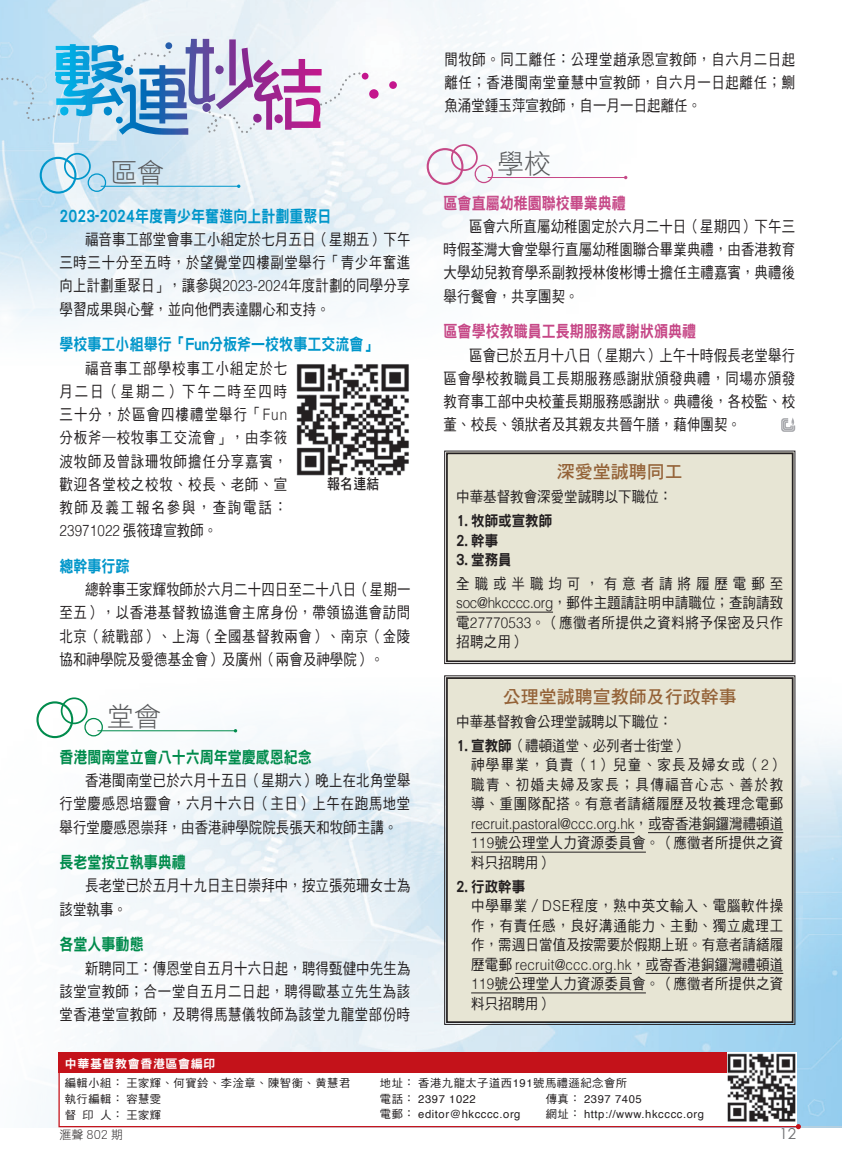
<style>
.page{position:relative;width:842px;height:1161px;background:#fff}
.page>*{position:absolute;margin:0;border:0;box-sizing:border-box;transform-origin:0 0}
.t1{font:27px "DF Hei HK W3";color:#57585a}
.t2{font:18px "DF Hei HK W7";color:#946237}
.Link_subhead_1{font:16.5px "DF Hei HK W9";color:#0096ca;scale:.85 1}
.Link_subhead_2{font:16.5px "DF Hei HK W9";color:#008b4c;scale:.85 1}
.Link_subhead_3{font:16.5px "DF Hei HK W9";color:#c64887;scale:.85 1}
.Link_body_txt{font:15.75px/23.2px "DF Hei HK W5";letter-spacing:.015em;color:#231f20;text-align:justify;scale:.85 1}
.body_txt_10_15{font:15px/19.5px "DF Hei HK W5";letter-spacing:.02em;color:#231f20;text-align:justify;scale:.9 1}
.body_txt_10_15-2{font:15px "DF Hei HK W5";color:#231f20;scale:.9 1}
.body_txt_10_15-3{font:15px "DF Hei HK W9";color:#231f20;scale:.9 1}
.t3{font:15px "DF Hei HK W7";color:#231f20;scale:.85 1}
.t4{font:15px "Century Gothic";color:#6c6d70}
.t5{font:12px "DF Hei HK W9";letter-spacing:.05em;color:#fff}
.t6{font:12px "DF Hei HK W3";color:#231f20}
.t7{font:11.25px "Helvetica";letter-spacing:.05em;color:#231f20}
.t8{font:11.25px/15.6px "DF Hei HK W5";letter-spacing:.05em;color:#231f20}
.s1{font-family:"Helvetica";font-weight:300}
.s2{font-family:"DF Hei HK W9"}
.s3{font-family:"Helvetica"}
.s4{font-family:"DF Hei HK W5"}
</style>
<div class="page">
<img style="left:0;top:0;width:628px;height:328px">
<img style="left:39px;top:677px;width:803px;height:450px">
<svg style="left:389px;top:81px;width:8px;height:8px"></svg>
<svg style="left:0;top:39px;width:379px;height:99px"></svg>
<div style="left:40px;top:157px;width:36px;height:37px;border:2px solid #0096ca;border-radius:50%"></div>
<hr style="left:101px;top:186px;width:138px;height:1px;background:#0096ca">
<div style="left:64px;top:153px;width:27px;height:27px;border:2px solid #0096ca;border-radius:50%"></div>
<div style="left:88px;top:173px;width:18px;height:19px;border:1px solid #0096ca;border-radius:50%"></div>
<div style="left:427px;top:148px;width:36px;height:37px;border:2px solid #c64887;border-radius:50%"></div>
<hr style="left:488px;top:177px;width:138px;height:1px;background:#c64887">
<div style="left:451px;top:144px;width:27px;height:27px;border:2px solid #c64887;border-radius:50%"></div>
<div style="left:475px;top:165px;width:18px;height:18px;border:1px solid #c64887;border-radius:50%"></div>
<svg style="left:781px;top:418px;width:14px;height:14px"></svg>
<div style="left:444px;top:450px;width:351px;height:214px;background:#e7e5d4"></div>
<div style="left:446px;top:452px;width:347px;height:210px;border:2px solid #231f20"></div>
<div style="left:444px;top:675px;width:351px;height:350px;background:#e7e5d4"></div>
<div style="left:446px;top:677px;width:347px;height:346px;border:2px solid #231f20"></div>
<hr style="left:795px;top:1126px;width:47px;height:1px;background:#d1d2d4">
<svg style="left:58px;top:1052px;width:742px;height:76px"></svg>
<svg style="left:796px;top:1124px;width:5px;height:5px"></svg>
<img style="left:726px;top:1052px;width:70px;height:71px">
<div style="left:58px;top:1052px;width:668px;height:21px;background:#c4121a"></div>
<div style="left:36px;top:701px;width:37px;height:37px;border:2px solid #008b4c;border-radius:50%"></div>
<hr style="left:97px;top:730px;width:138px;height:1px;background:#008b4c">
<div style="left:61px;top:697px;width:27px;height:27px;border:2px solid #008b4c;border-radius:50%"></div>
<div style="left:84px;top:718px;width:19px;height:18px;border:1px solid #008b4c;border-radius:50%"></div>
<img style="left:296px;top:364px;width:113px;height:112px">
<p class="Link_body_txt" style="left:444px;top:47px;width:414px">間牧師。同工離任：公理堂趙承恩宣教師，自六月二日起離任；香港閩南堂童慧中宣教師，自六月一日起離任；鰂魚涌堂鍾玉萍宣教師，自一月一日起離任。</p>
<p class="t1" style="left:110px;top:158px;width:55px">區會</p>
<p class="t1" style="left:497px;top:149px;width:55px">學校</p>
<p class="Link_subhead_1" style="left:60px;top:207px;width:322px">2023-2024年度青少年奮進向上計劃重聚日</p>
<p class="Link_body_txt" style="left:60px;top:227px;width:414px;text-indent:26px">福音事工部堂會事工小組定於七月五日（星期五）下午三時三十分至五時，於望覺堂四樓副堂舉行「青少年奮進向上計劃重聚日」，讓參與<span class="s1">2023-2024</span>年度計劃的同學分享學習成果與心聲，並向他們表達關心和支持。</p>
<p class="Link_subhead_1" style="left:60px;top:335px;width:376px">學校事工小組舉行「Fun分板斧—校牧事工交流會」</p>
<p class="Link_body_txt" style="left:60px;top:356px;width:269px;text-indent:26px">福音事工部學校事工小組定於七月二日（星期二）下午二時至四時三十分，於區會四樓禮堂舉行「<span class="s1">Fun</span>分板斧—校牧事工交流會」，由李筱波牧師及曾詠珊牧師擔任分享嘉賓，歡迎各堂校之校牧、校長、老師、宣教師及義工報名參與，查詢電話：<span class="s1">23971022</span> 張筱瑋宣教師。</p>
<p class="Link_subhead_1" style="left:60px;top:557px;width:84px">總幹事行踪</p>
<p class="Link_body_txt" style="left:60px;top:578px;width:414px;text-indent:26px">總幹事王家輝牧師於六月二十四日至二十八日（星期一至五），以香港基督教協進會主席身份，帶領協進會訪問北京（統戰部）、上海（全國基督教兩會）、南京（金陵協和神學院及愛德基金會）及廣州（兩會及神學院）。</p>
<p class="t3" style="left:327px;top:476px;width:63px">報名連結</p>
<p class="t1" style="left:107px;top:702px;width:55px">堂會</p>
<p class="Link_subhead_2" style="left:60px;top:748px;width:298px">香港閩南堂立會八十六周年堂慶感恩紀念</p>
<p class="Link_body_txt" style="left:60px;top:768px;width:414px;text-indent:26px">香港閩南堂已於六月十五日（星期六）晚上在北角堂舉行堂慶感恩培靈會，六月十六日（主日）上午在跑馬地堂舉行堂慶感恩崇拜，由香港神學院院長張天和牧師主講。</p>
<p class="Link_subhead_2" style="left:60px;top:853px;width:150px">長老堂按立執事典禮</p>
<p class="Link_body_txt" style="left:60px;top:874px;width:414px;text-indent:26px">長老堂已於五月十九日主日崇拜中，按立張苑珊女士為該堂執事。</p>
<p class="Link_subhead_2" style="left:60px;top:935px;width:100px">各堂人事動態</p>
<p class="Link_body_txt" style="left:60px;top:956px;width:414px;text-indent:26px">新聘同工：傳恩堂自五月十六日起，聘得甄健中先生為該堂宣教師；合一堂自五月二日起，聘得歐基立先生為該堂香港堂宣教師，及聘得馬慧儀牧師為該堂九龍堂部份時</p>
<p class="Link_subhead_3" style="left:444px;top:194px;width:216px">區會直屬幼稚園聯校畢業典禮</p>
<p class="Link_body_txt" style="left:444px;top:214px;width:415px;text-indent:26px">區會六所直屬幼稚園定於六月二十日（星期四）下午三時假荃灣大會堂舉行直屬幼稚園聯合畢業典禮，由香港教育大學幼兒教育學系副教授林俊彬博士擔任主禮嘉賓，典禮後舉行餐會，共享團契。</p>
<p class="Link_subhead_3" style="left:444px;top:322px;width:298px">區會學校教職員工長期服務感謝狀頒典禮</p>
<p class="Link_body_txt" style="left:444px;top:343px;width:415px;text-indent:26px">區會已於五月十八日（星期六）上午十時假長老堂舉行區會學校教職員工長期服務感謝狀頒發典禮，同場亦頒發教育事工部中央校董長期服務感謝狀。典禮後，各校監、校董、校長、領狀者及其親友共晉午膳，藉伸團契。</p>
<p class="t2" style="left:557px;top:462px;width:127px">深愛堂誠聘同工</p>
<p class="body_txt_10_15-2" style="left:456px;top:489px;width:241px">中華基督教會深愛堂誠聘以下職位：</p>
<p class="body_txt_10_15-3" style="left:456px;top:513px;width:108px">1. 牧師或宣教師</p>
<p class="body_txt_10_15-3" style="left:456px;top:532px;width:48px">2. 幹事</p>
<p class="body_txt_10_15-3" style="left:456px;top:552px;width:63px">3. 堂務員</p>
<p class="body_txt_10_15" style="left:456px;top:573px;width:365px">全職或半職均可，有意者請將履歷電郵至<span class="s1">soc@hkcccc.org</span>，郵件主題請註明申請職位；查詢請致電<span class="s1">27770533</span>。（應徵者所提供之資料將予保密及只作招聘之用）</p>
<p class="t2" style="left:503px;top:687px;width:235px">公理堂誠聘宣教師及行政幹事</p>
<p class="body_txt_10_15-2" style="left:456px;top:713px;width:241px">中華基督教會公理堂誠聘以下職位：</p>
<p class="body_txt_10_15-2" style="left:456px;top:737px;width:258px"><span class="s2">1. 宣教師</span>（禮頓道堂、必列者士街堂）</p>
<p class="body_txt_10_15" style="left:471px;top:755px;width:348px">神學畢業，負責（<span class="s1">1</span>）兒童、家長及婦女或（<span class="s1">2</span>）職青、初婚夫婦及家長；具傳福音心志、善於教導、重團隊配搭。有意者請繕履歷及牧養理念電郵<span class="s1">recruit.pastoral@ccc.org.hk</span>，或寄香港銅鑼灣禮頓道<span class="s1">119</span>號公理堂人力資源委員會。（應徵者所提供之資料只招聘用）</p>
<p class="body_txt_10_15-3" style="left:456px;top:878px;width:78px">2. 行政幹事</p>
<p class="body_txt_10_15" style="left:471px;top:896px;width:348px">中學畢業／<span class="s1">DSE</span>程度，熟中英文輸入、電腦軟件操作，有責任感，良好溝通能力、主動、獨立處理工作，需週日當值及按需要於假期上班。有意者請繕履歷電郵 <span class="s1">recruit@ccc.org.hk</span>，或寄香港銅鑼灣禮頓道<span class="s1">119</span>號公理堂人力資源委員會。（應徵者所提供之資料只招聘用）</p>
<p class="t5" style="left:65px;top:1057px;width:152px">中華基督教會香港區會編印</p>
<p class="t8" style="left:65px;top:1075px;width:287px">編輯小組： 王家輝、何寶鈴、李淦章、陳智衡、黄慧君執行編輯： 容慧雯<br>督印人： 王家輝</p>
<p class="t6" style="left:60px;top:1128px;width:65px">滙聲 802 期</p>
<p class="t8" style="left:380px;top:1075px;width:249px">地址： 香港九龍太子道西<span class="s3">191</span>號馬禮遜紀念會所</p>
<p class="t7" style="left:380px;top:1090px;width:97px"><span class="s4">電話：</span> 2397 1022</p>
<p class="t7" style="left:546px;top:1090px;width:97px"><span class="s4">傳真：</span> 2397 7405</p>
<p class="t7" style="left:380px;top:1106px;width:142px"><span class="s4">電郵：</span> editor@hkcccc.org</p>
<p class="t7" style="left:546px;top:1106px;width:160px"><span class="s4">網址：</span> http://www.hkcccc.org</p>
<p class="t4" style="left:779px;top:1123px;width:18px">12</p>
</div>
